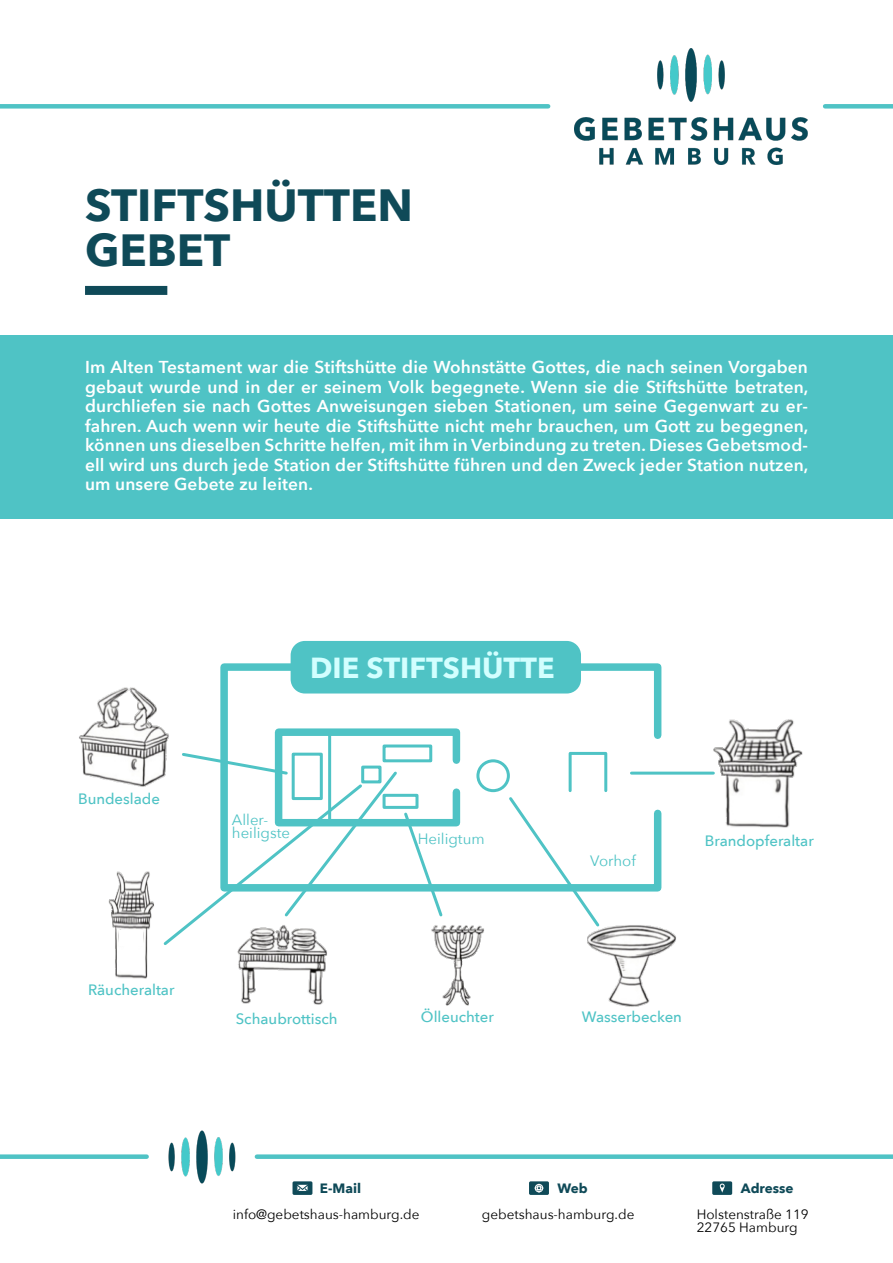
<style>
.page{position:relative;width:893px;height:1263px;background:#fff}
.page>*{position:absolute;margin:0;border:0;box-sizing:border-box;transform-origin:0 0}
.t1{font:700 45px/45px "Avenir Next";color:#0f4a58}
.t2{font:700 28.95px "Avenir Next";color:#d2ffff}
.t3{font:600 17.25px/19.5px "Avenir Next";letter-spacing:.01em;color:#fff;text-align:justify}
.t4{font:500 15px "Avenir Next";color:#4fc3c5}
.t5{font:15px/12.9px "Avenir Next";color:#4fc3c5}
.t6{font:13.5px/13.5px "Avenir Next";color:#000}
.t7{font:700 13.5px "Avenir Next";color:#0f4a58}
</style>
<div class="page">
<div style="left:292px;top:1181px;width:20px;height:14px;background:#0f4a58;border-radius:2px"></div>
<svg style="left:297px;top:1184px;width:11px;height:7px"></svg>
<div style="left:529px;top:1181px;width:20px;height:14px;background:#0f4a58;border-radius:2px"></div>
<svg style="left:535px;top:1184px;width:8px;height:8px"></svg>
<div style="left:712px;top:1181px;width:20px;height:14px;background:#0f4a58;border-radius:2px"></div>
<svg style="left:720px;top:1183px;width:5px;height:10px"></svg>
<img style="left:168px;top:1130px;width:68px;height:54px">
<img style="left:575px;top:48px;width:233px;height:116px">
<div style="left:825px;top:104px;width:68px;height:5px;background:#4fc3c5"></div>
<div style="left:0;top:104px;width:548px;height:5px;background:#4fc3c5"></div>
<div style="left:0;top:1154px;width:147px;height:5px;background:#4fc3c5"></div>
<div style="left:257px;top:1154px;width:636px;height:5px;background:#4fc3c5"></div>
<div style="left:0;top:335px;width:893px;height:184px;background:#4fc3c5"></div>
<div style="left:85px;top:286px;width:82px;height:9px;background:#0f4a58"></div>
<svg style="left:220px;top:660px;width:445px;height:232px"></svg>
<div style="left:569px;top:752px;width:38px;height:40px;border:3px solid #4fc3c5"></div>
<div style="left:476px;top:759px;width:34px;height:33px;border:3px solid #4fc3c5;border-radius:50%"></div>
<div style="left:291px;top:641px;width:290px;height:52px;background:#4fc3c5;border:4px solid #4fc3c5;border-radius:12px"></div>
<img style="left:712px;top:719px;width:91px;height:109px">
<img style="left:109px;top:871px;width:45px;height:108px">
<div style="left:119px;top:930px;width:24px;height:15px;background:#fff"></div>
<img style="left:79px;top:687px;width:82px;height:100px">
<img style="left:587px;top:925px;width:89px;height:82px">
<img style="left:437px;top:925px;width:47px;height:81px">
<img style="left:237px;top:948px;width:90px;height:57px">
<hr style="left:631px;top:772px;width:82px;height:3px;background:#4fc3c5">
<svg style="left:506px;top:794px;width:96px;height:135px"></svg>
<svg style="left:161px;top:725px;width:303px;height:223px"></svg>
<h1 class="t1" style="left:85px;top:184px;width:329px">STIFTSHÜTTEN<br>GEBET</h1>
<p class="t3" style="left:85px;top:358px;width:725px">Im Alten Testament war die Stiftshütte die Wohnstätte Gottes, die nach seinen Vorgaben gebaut wurde und in der er seinem Volk begegnete. Wenn sie die Stiftshütte betraten, durchliefen sie nach Gottes Anweisungen sieben Stationen, um seine Gegenwart zu er&shy;fahren. Auch wenn wir heute die Stiftshütte nicht mehr brauchen, um Gott zu begegnen, können uns dieselben Schritte helfen, mit ihm in Verbindung zu treten. Dieses Gebetsmod&shy;ell wird uns durch jede Station der Stiftshütte führen und den Zweck jeder Station nutzen, um unsere Gebete zu leiten.</p>
<p class="t4" style="left:78px;top:788px;width:84px">Bundeslade</p>
<p class="t4" style="left:88px;top:980px;width:88px">Räucheraltar</p>
<h2 class="t2" style="left:310px;top:649px;width:246px">DIE STIFTSHÜTTE</h2>
<p class="t5" style="left:232px;top:813px;width:60px">Aller&shy;heiligste</p>
<p class="t5" style="left:418px;top:833px;width:68px">Heiligtum</p>
<p class="t5" style="left:590px;top:855px;width:47px">Vorhof</p>
<p class="t4" style="left:705px;top:831px;width:110px">Brandopferaltar</p>
<p class="t4" style="left:236px;top:1009px;width:103px">Schaubrottisch</p>
<p class="t4" style="left:421px;top:1007px;width:74px">Ölleuchter</p>
<p class="t4" style="left:582px;top:1007px;width:102px">Wasserbecken</p>
<p class="t7" style="left:320px;top:1180px;width:43px">E-Mail</p>
<p class="t7" style="left:557px;top:1179px;width:32px">Web</p>
<p class="t7" style="left:741px;top:1179px;width:54px">Adresse</p>
<p class="t6" style="left:697px;top:1208px;width:114px">Holstenstraße 119<br>22765 Hamburg</p>
<p class="t6" style="left:482px;top:1207px;width:154px">gebetshaus-hamburg.de</p>
<p class="t6" style="left:233px;top:1208px;width:188px">info@gebetshaus-hamburg.de</p>
</div>
